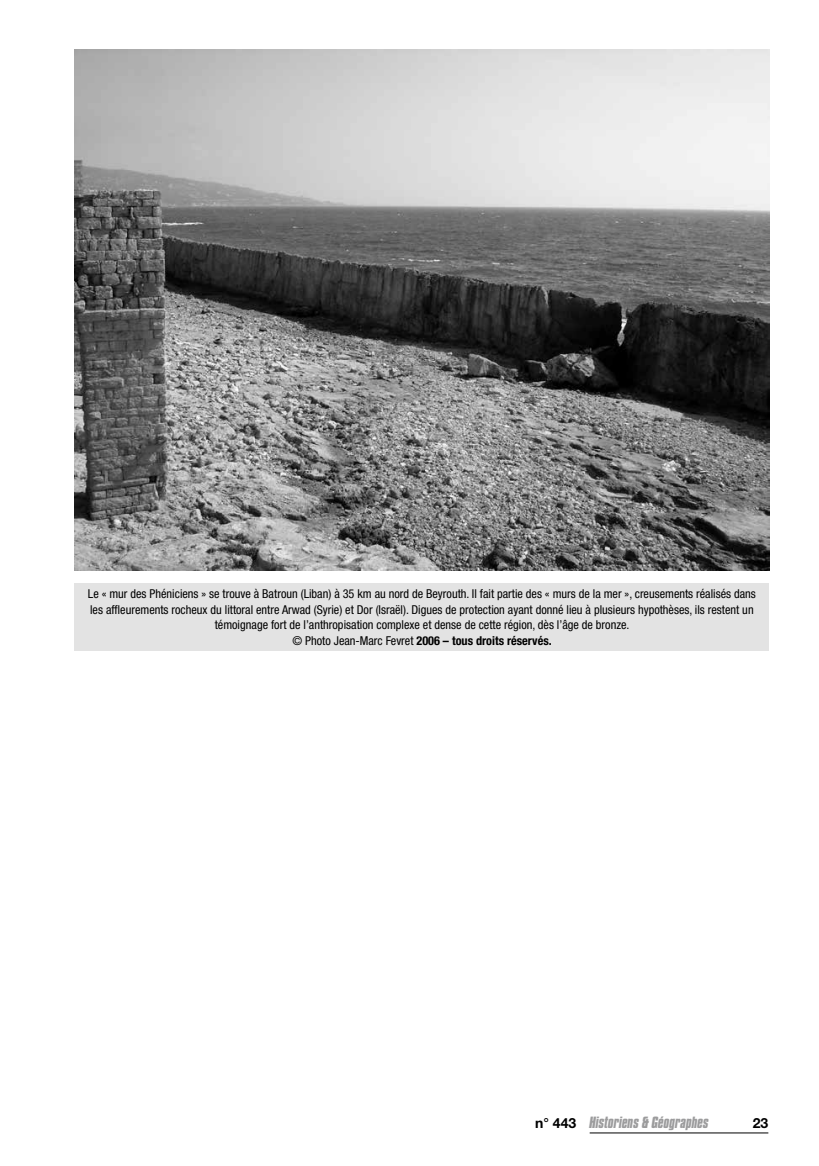
<style>
.page{position:relative;width:819px;height:1166px;background:#fff}
.page>*{position:absolute;margin:0;border:0;box-sizing:border-box;transform-origin:0 0}
.t1{font:italic 700 14px "Compacta BT";color:#9c9c9d}
.t2{font:700 14px "Helvetica Neue";color:#000}
.t3{font:condensed 12.25px/15.8px "Helvetica Neue";color:#000;text-align:center}
.s1{font-weight:700}
.s2{font-family:"Helvetica Neue";font-style:normal;color:#000}
</style>
<div class="page">
<hr style="left:589px;top:1132px;width:179px;height:1px;background:#000">
<img style="left:74px;top:50px;width:695px;height:520px">
<div style="left:74px;top:583px;width:695px;height:67px;background:#e3e3e3"></div>
<p class="t3" style="left:88px;top:586px;width:669px">Le « mur des Phéniciens » se trouve à Batroun (Liban) à 35 km au nord de Beyrouth. Il fait partie des « murs de la mer », creusements réalisés dans les affleurements rocheux du littoral entre Arwad (Syrie) et Dor (Israël). Digues de protection ayant donné lieu à plusieurs hypothèses, ils restent un témoignage fort de l’anthropisation complexe et dense de cette région, dès l’âge de bronze.<br>© Photo Jean-Marc Fevret <span class="s1">2006 – tous droits réservés.</span></p>
<p class="t1" style="left:535px;top:1113px;width:175px"><span class="s2">n° 443</span> Historiens &amp; Géographes</p>
<p class="t2" style="left:752px;top:1114px;width:17px">23</p>
</div>
